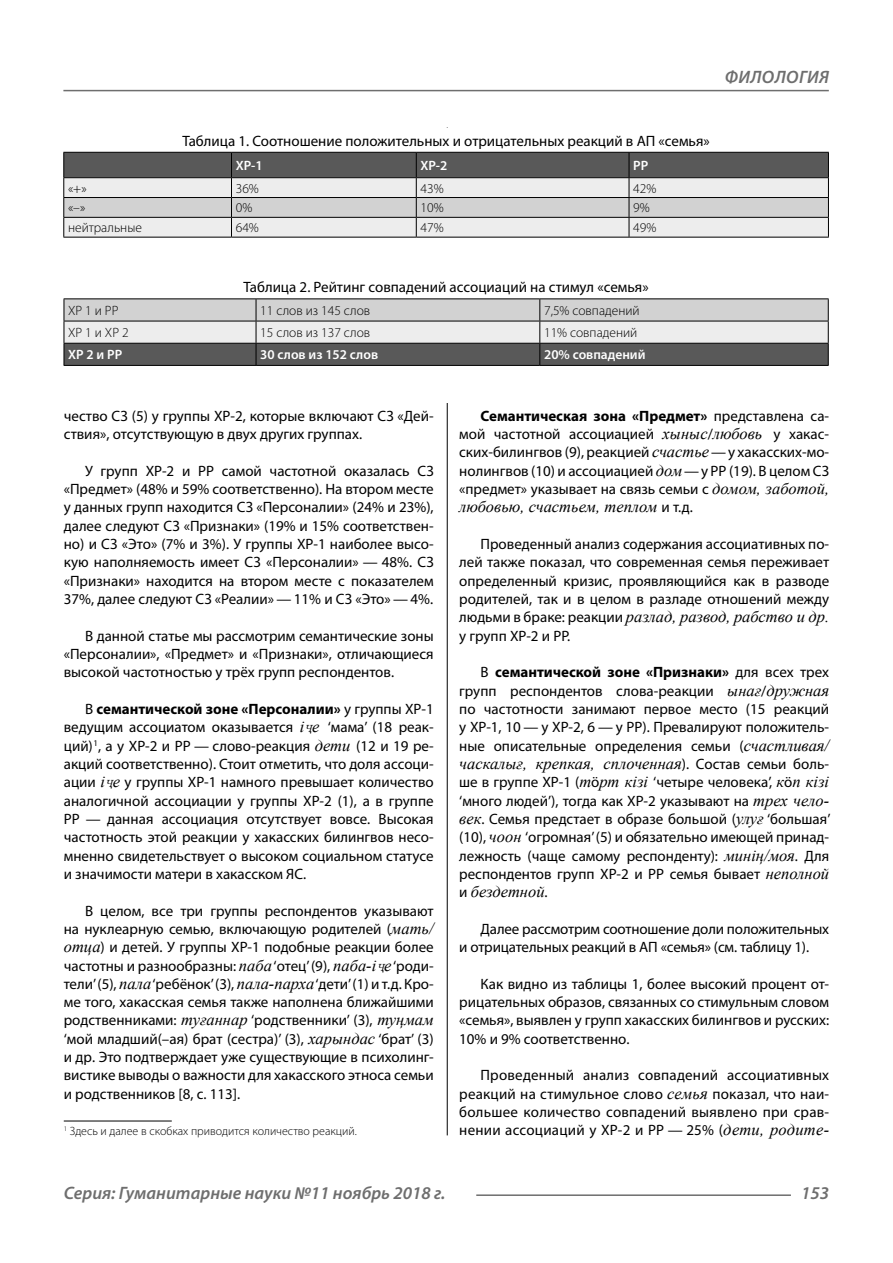
<style>
.page{position:relative;width:893px;height:1263px;background:#fff}
.page>*{position:absolute;margin:0;border:0;box-sizing:border-box;transform-origin:0 0}
.t1{font:italic 600 18px "Myriad Pro";color:#6e6e6e}
.Normal{font:italic 16.5px "Times New Roman";color:#000}
.Normal-2{font:15px/18.3px "Myriad Pro";color:#000;text-align:justify}
.podpis{font:15px "Myriad Pro";color:#000}
.Tab_content{font:300 13.5px "Myriad Pro";color:#000}
.Tab_header{font:600 13.5px "Myriad Pro";color:#fff}
.Footnote{font:300 12px "Myriad Pro";color:#000}
.s1{font-weight:700}
.s2{font-family:"Times New Roman";font-style:italic;font-size:16.5px}
.s3{font-family:"MS Mincho";font-style:italic;font-size:15.75px}
.s4{font-family:"Myriad Pro";font-style:normal;font-size:15px}
</style>
<div class="page">
<hr style="left:447px;top:128px;width:1px;height:1007px;background:#000">
<hr style="left:64px;top:1121px;width:108px;height:1px;background:#000">
<div style="left:63px;top:128px;width:766px;height:274px;background:#fff"></div>
<hr style="left:63px;top:237px;width:168px;height:1px;background:#000">
<hr style="left:231px;top:237px;width:185px;height:1px;background:#000">
<hr style="left:416px;top:237px;width:213px;height:1px;background:#000">
<hr style="left:629px;top:237px;width:200px;height:1px;background:#000">
<svg style="left:63px;top:152px;width:766px;height:85px;background:#b1b1b1"></svg>
<hr style="left:63px;top:177px;width:168px;height:1px;background:#000">
<hr style="left:231px;top:177px;width:185px;height:1px;background:#000">
<hr style="left:416px;top:177px;width:213px;height:1px;background:#000">
<hr style="left:629px;top:177px;width:200px;height:1px;background:#000">
<hr style="left:64px;top:298px;width:192px;height:1px;background:#000">
<hr style="left:256px;top:298px;width:284px;height:1px;background:#000">
<hr style="left:540px;top:298px;width:289px;height:1px;background:#000">
<svg style="left:64px;top:299px;width:765px;height:66px;background:#ababab"></svg>
<hr style="left:64px;top:365px;width:192px;height:1px;background:#000">
<hr style="left:256px;top:365px;width:284px;height:1px;background:#000">
<hr style="left:540px;top:365px;width:289px;height:1px;background:#000">
<hr style="left:63px;top:90px;width:766px;height:1px;background:#6e6e6e">
<hr style="left:476px;top:1194px;width:315px;height:2px;background:#6e6e6e">
<p class="t1" style="left:725px;top:66px;width:26px">Филология</p>
<p class="podpis" style="left:182px;top:132px;width:529px">Таблица 1. Соотношение положительных и отрицательных реакций в АП «семья»</p>
<p class="Tab_header" style="left:236px;top:157px;width:28px">ХР‑1</p>
<p class="Tab_header" style="left:421px;top:157px;width:28px">ХР‑2</p>
<p class="Tab_header" style="left:633px;top:157px;width:17px">РР</p>
<p class="Tab_content" style="left:68px;top:180px;width:20px">«+»</p>
<p class="Tab_content" style="left:236px;top:180px;width:25px">36%</p>
<p class="Tab_content" style="left:421px;top:180px;width:25px">43%</p>
<p class="Tab_content" style="left:633px;top:180px;width:25px">42%</p>
<p class="Tab_content" style="left:68px;top:200px;width:19px">«–»</p>
<p class="Tab_content" style="left:236px;top:200px;width:18px">0%</p>
<p class="Tab_content" style="left:421px;top:200px;width:25px">10%</p>
<p class="Tab_content" style="left:633px;top:200px;width:18px">9%</p>
<p class="Tab_content" style="left:68px;top:220px;width:75px">нейтральные</p>
<p class="Tab_content" style="left:236px;top:220px;width:25px">64%</p>
<p class="Tab_content" style="left:421px;top:220px;width:25px">47%</p>
<p class="Tab_content" style="left:633px;top:220px;width:25px">49%</p>
<p class="podpis" style="left:244px;top:278px;width:406px">Таблица 2. Рейтинг совпадений ассоциаций на стимул «семья»</p>
<p class="Tab_content" style="left:68px;top:302px;width:52px">ХР 1 и РР</p>
<p class="Tab_content" style="left:260px;top:302px;width:111px">11 слов из 145 слов</p>
<p class="Tab_content" style="left:544px;top:302px;width:97px">7,5% совпадений</p>
<p class="Tab_content" style="left:68px;top:325px;width:62px">ХР 1 и ХР 2</p>
<p class="Tab_content" style="left:260px;top:325px;width:111px">15 слов из 137 слов</p>
<p class="Tab_content" style="left:544px;top:325px;width:95px">11% совпадений</p>
<p class="Tab_header" style="left:68px;top:346px;width:56px">ХР 2 и РР</p>
<p class="Tab_header" style="left:260px;top:346px;width:119px">30 слов из 152 слов</p>
<p class="Tab_header" style="left:544px;top:346px;width:103px">20% совпадений</p>
<p class="Normal-2" style="left:64px;top:406px;width:371px">чество СЗ (5) у группы ХР‑2, которые включают СЗ «Дей&shy;ствия», отсутствующую в двух других группах.</p>
<p class="Normal-2" style="left:64px;top:461px;width:371px;text-indent:21px">У групп ХР‑2 и РР самой частотной оказалась СЗ «Предмет» (48% и 59% соответственно). На втором месте у данных групп находится СЗ «Персоналии» (24% и 23%), далее следуют СЗ «Признаки» (19% и 15% соответствен&shy;но) и СЗ «Это» (7% и 3%). У группы ХР‑1 наиболее высо&shy;кую наполняемость имеет СЗ «Персоналии» — 48%. СЗ «Признаки» находится на втором месте с показателем 37%, далее следуют СЗ «Реалии» — 11% и СЗ «Это» — 4%.</p>
<p class="Normal-2" style="left:64px;top:626px;width:371px;text-indent:21px">В данной статье мы рассмотрим семантические зоны «Персоналии», «Предмет» и «Признаки», отличающиеся высокой частотностью у трёх групп респондентов.</p>
<p class="Normal-2" style="left:64px;top:699px;width:371px;text-indent:21px">В <span class="s1">семантической зоне «Персоналии»</span> у группы ХР‑1 ведущим ассоциатом оказывается <span class="s2">і</span><span class="s3">ҷ</span><span class="s2">е</span> ‘мама’ (18 реак&shy;ций)<sup>1</sup>, а у ХР‑2 и РР — слово-реакция <span class="s2">дети</span> (12 и 19 ре&shy;акций соответственно). Стоит отметить, что доля ассоци&shy;ации <span class="s2">і</span><span class="s3">ҷ</span><span class="s2">е</span> у группы ХР‑1 намного превышает количество аналогичной ассоциации у группы ХР‑2 (1), а в группе РР — данная ассоциация отсутствует вовсе. Высокая частотность этой реакции у хакасских билингвов несо&shy;мненно свидетельствует о высоком социальном статусе и значимости матери в хакасском ЯС.</p>
<p class="Normal-2" style="left:64px;top:901px;width:371px;text-indent:21px">В целом, все три группы респондентов указывают на нуклеарную семью, включающую родителей (<span class="s2">мать/ отца</span>) и детей. У группы ХР‑1 подобные реакции более частотны и разнообразны: <span class="s2">паба</span> ‘отец’ (9), <span class="s2">паба-і</span><span class="s3">ҷ</span><span class="s2">е</span> ‘роди&shy;тели’ (5), <span class="s2">пала</span> ‘ребёнок’ (3), <span class="s2">пала-парха</span> ‘дети’ (1) и т.д. Кро&shy;ме того, хакасская семья также наполнена ближайшими родственниками: <span class="s2">туғаннар</span> ‘родственники’ (3), <span class="s2">туңмам </span>‘мой младший(–ая) брат (сестра)’ (3), <span class="s2">харындас</span> ‘брат’ (3) и др. Это подтверждает уже существующие в психолинг&shy;вистике выводы о важности для хакасского этноса семьи и родственников [8, с. 113].</p>
<p class="Footnote" style="left:64px;top:1124px;width:295px"><sup>1</sup> Здесь и далее в скобках приводится количество реакций.</p>
<p class="Normal-2" style="left:459px;top:406px;width:371px;text-indent:21px"><span class="s1">Семантическая зона «Предмет»</span> представлена са&shy;мой частотной ассоциацией <span class="s2">хыныс</span>/<span class="s2">любовь</span> у хакас&shy;ских-билингвов (9), реакцией <span class="s2">счастье</span>—у хакасских-мо&shy;нолингвов (10) и ассоциацией <span class="s2">дом</span>—у РР (19). В целом СЗ «предмет» указывает на связь семьи с <span class="s2">домом, заботой,</span></p>
<p class="Normal" style="left:459px;top:495px;width:235px">любовью, счастьем, теплом <span class="s4">и т.д.</span></p>
<p class="Normal-2" style="left:459px;top:535px;width:371px;text-indent:21px">Проведенный анализ содержания ассоциативных по&shy;лей также показал, что современная семья переживает определенный кризис, проявляющийся как в разводе родителей, так и в целом в разладе отношений между</p>
<p class="Normal" style="left:459px;top:605px;width:371px"><span class="s4">людьми в браке: реакции</span> разлад, развод, рабство и др.</p>
<p class="Normal-2" style="left:459px;top:626px;width:113px">у групп ХР‑2 и РР.</p>
<p class="Normal-2" style="left:459px;top:663px;width:371px;text-indent:21px">В <span class="s1">семантической зоне «Признаки»</span> для всех трех групп респондентов слова-реакции <span class="s2">ынағ</span>/<span class="s2">дружная </span>по частотности занимают первое место (15 реакций у ХР‑1, 10 — у ХР‑2, 6 — у РР). Превалируют положитель&shy;ные описательные определения семьи (<span class="s2">счастливая/</span></p>
<p class="Normal" style="left:459px;top:752px;width:371px">часкалығ, крепкая, сплоченная<span class="s4">). Состав семьи боль-</span></p>
<p class="Normal-2" style="left:459px;top:773px;width:373px">ше в группе ХР‑1 (<span class="s2">т</span>ö<span class="s2">рт кiзi</span> ‘четыре человека’, <span class="s2">к</span>ö<span class="s2">п кiзi </span>‘много людей’), тогда как ХР‑2 указывают на <span class="s2">трех чело&shy;век</span>. Семья предстает в образе большой (<span class="s2">улуғ</span> ‘большая’ (10), <span class="s2">чоон</span> ‘огромная’ (5) и обязательно имеющей принад&shy;лежность (чаще самому респонденту): <span class="s2">минiң/моя</span>. Для респондентов групп ХР‑2 и РР семья бывает <span class="s2">неполной</span></p>
<p class="Normal" style="left:459px;top:880px;width:90px"><span class="s4">и</span> бездетной<span class="s4">.</span></p>
<p class="Normal-2" style="left:459px;top:919px;width:371px;text-indent:21px">Далее рассмотрим соотношение доли положительных и отрицательных реакций в АП «семья» (см. таблицу 1).</p>
<p class="Normal-2" style="left:459px;top:974px;width:371px;text-indent:21px">Как видно из таблицы 1, более высокий процент от&shy;рицательных образов, связанных со стимульным словом «семья», выявлен у групп хакасских билингвов и русских:<br>10% и 9% соответственно.</p>
<p class="Normal-2" style="left:459px;top:1066px;width:371px;text-indent:21px">Проведенный анализ совпадений ассоциативных реакций на стимульное слово <span class="s2">семья</span> показал, что наи&shy;большее количество совпадений выявлено при срав&shy;нении ассоциаций у ХР‑2 и РР — 25% (<span class="s2">дети, родите-</span></p>
<p class="t1" style="left:64px;top:1182px;width:383px">Серия: Гуманитарные науки №11 ноябрь 2018 г.</p>
<p class="t1" style="left:801px;top:1182px;width:30px">153</p>
</div>
